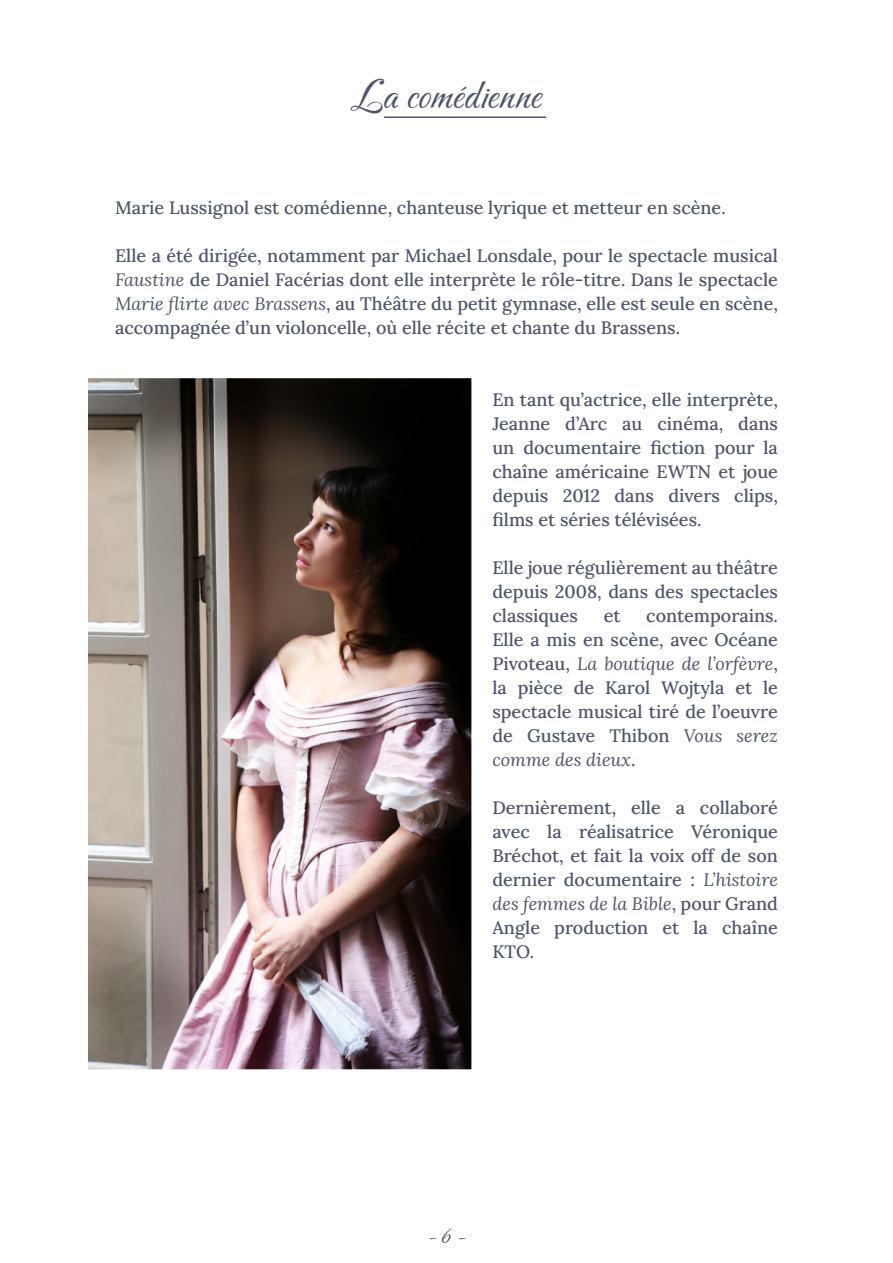
<style>
.page{position:relative;width:893px;height:1263px;background:#fff}
.page>*{position:absolute;margin:0;border:0;box-sizing:border-box;transform-origin:0 0}
.t1{font:42px "Carattere";color:#4d546b}
.t2{font:24px "Carattere";color:#4d546b}
.t3{font:18px/24px "Lora";color:#4d546b;text-align:justify}
.s1{font-style:italic}
</style>
<div class="page">
<img style="left:89px;top:379px;width:381px;height:689px">
<hr style="left:384px;top:116px;width:162px;height:2px;background:#4d546b">
<hr style="left:892px;top:0;width:1px;height:1263px;background:#dcddec">
<h1 class="t1" style="left:351px;top:69px;width:192px">La comédienne</h1>
<p class="t3" style="left:115px;top:194px;width:612px">Marie Lussignol est comédienne, chanteuse lyrique et metteur en scène.</p>
<p class="t3" style="left:115px;top:242px;width:664px">Elle a été dirigée, notamment par Michael Lonsdale, pour le spectacle musical <span class="s1">Faustine</span> de Daniel Facérias dont elle interprète le rôle-titre. Dans le spectacle <span class="s1">Marie flirte avec Brassens</span>, au Théâtre du petit gymnase, elle est seule en scène, accompagnée d’un violoncelle, où elle récite et chante du Brassens.</p>
<p class="t3" style="left:492px;top:386px;width:287px">En tant qu’actrice, elle interprète, Jeanne d’Arc au cinéma, dans un documentaire fiction pour la chaîne américaine EWTN et joue depuis 2012 dans divers clips, films et séries télévisées.</p>
<p class="t3" style="left:492px;top:554px;width:287px">Elle joue régulièrement au théâtre depuis 2008, dans des spectacles classiques</p>
<p class="t3" style="left:492px;top:602px;width:287px;text-indent:154px">contemporains.<br>Elle a mis en scène, avec Océane Pivoteau, <span class="s1">La boutique de l’orfèvre</span>, la pièce de Karol Wojtyla et le spectacle musical tiré de l’oeuvre de Gustave Thibon <span class="s1">Vous serez comme des dieux</span>.</p>
<p class="t3" style="left:492px;top:794px;width:287px">Dernièrement, elle a collaboré avec la réalisatrice Véronique Bréchot, et fait la voix off de son dernier documentaire : <span class="s1">L’histoire des femmes de la Bible</span>, pour Grand Angle production et la chaîne KTO.</p>
<p class="t3" style="left:604px;top:602px;width:18px">et</p>
<h2 class="t2" style="left:427px;top:1221px;width:40px">- 6 -</h2>
</div>
